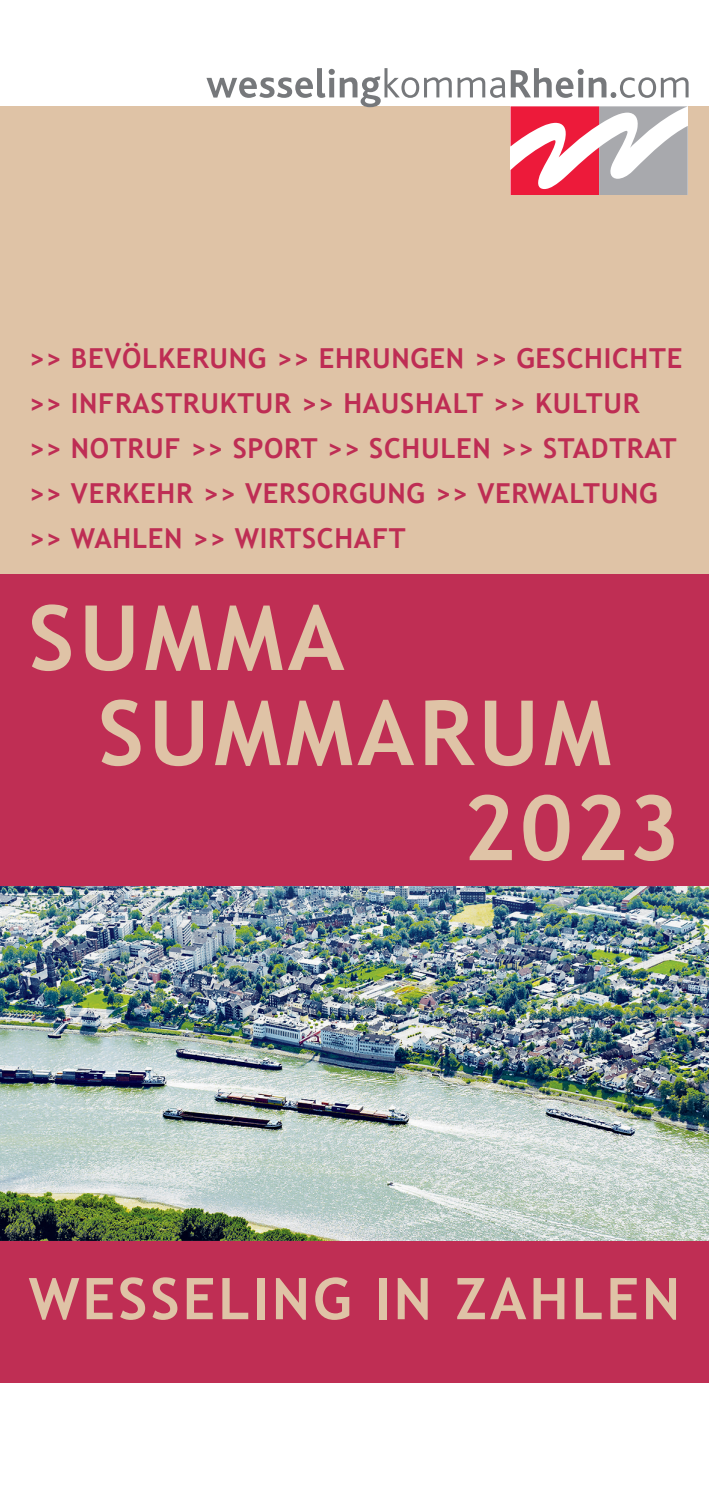
<style>
.page{position:relative;width:709px;height:1489px;background:#fff}
.page>*{position:absolute;margin:0;border:0;box-sizing:border-box;transform-origin:0 0}
.t1{font:700 90px "Trebuchet MS";letter-spacing:.05em;color:#dfc3a6}
.t2{font:700 57.5px "Trebuchet MS";letter-spacing:.05em;color:#dfc3a6}
.t3{font:700 27.5px/45px "Trebuchet MS";letter-spacing:.025em;color:#be2d54}
</style>
<div class="page">
<div style="left:0;top:1240px;width:709px;height:142px;background:#bf2e54"></div>
<div style="left:0;top:574px;width:709px;height:312px;background:#bf2e54"></div>
<div style="left:0;top:106px;width:709px;height:468px;background:#dfc3a6"></div>
<svg style="left:206px;top:68px;width:482px;height:127px"></svg>
<img style="left:0;top:886px;width:709px;height:354px">
<p class="t3" style="left:28px;top:336px;width:655px">&gt;&gt; BEVÖLKERUNG &gt;&gt; EHRUNGEN &gt;&gt; GESCHICHTE &gt;&gt; INFRASTRUKTUR &gt;&gt; HAUSHALT &gt;&gt; KULTUR<br>&gt;&gt; NOTRUF &gt;&gt; SPORT &gt;&gt; SCHULEN &gt;&gt; STADTRAT &gt;&gt; VERKEHR &gt;&gt; VERSORGUNG &gt;&gt; VERWALTUNG &gt;&gt; WAHLEN &gt;&gt; WIRTSCHAFT</p>
<h1 class="t1" style="left:28px;top:581px;width:318px">SUMMA</h1>
<h1 class="t1" style="left:98px;top:676px;width:514px">SUMMARUM</h1>
<h1 class="t1" style="left:463px;top:771px;width:219px">2023</h1>
<h2 class="t2" style="left:29px;top:1262px;width:653px">WESSELING IN ZAHLEN</h2>
</div>
